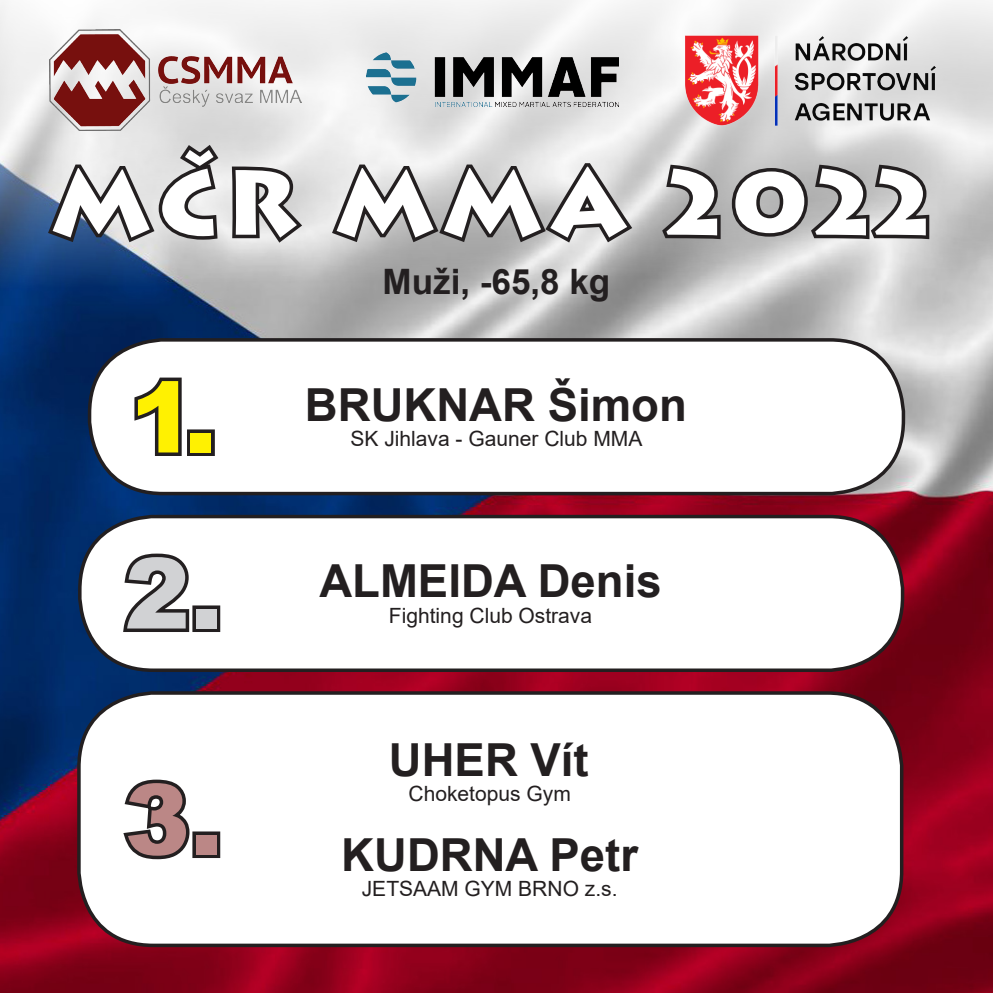
<style>
.page{position:relative;width:993px;height:993px;background:#fff}
.page>*{position:absolute;margin:0;border:0;box-sizing:border-box;transform-origin:0 0}
.t1{font:900 98px "Arial";color:#fff101}
.t2{font:900 98px "Arial";color:#d1d2d4}
.t3{font:900 98px "Arial";color:#bb8786}
.t4{font:900 91px "Lithos Pro";letter-spacing:.09em;color:#fff}
.t5{font:700 45.5px "Arial";color:#231f20}
.t6{font:700 35px "Arial";color:#231f20}
.t7{font:21px "Arial";color:#231f20}
</style>
<div class="page">
<img style="left:0;top:0;width:992px;height:992px">
<svg style="left:43px;top:140px;width:264px;height:108px;background:#a8a9ad"></svg>
<svg style="left:327px;top:160px;width:310px;height:87px;background:#a2a1a2"></svg>
<svg style="left:657px;top:161px;width:275px;height:83px;background:#8c8b8b"></svg>
<img style="left:50px;top:29px;width:252px;height:101px">
<img style="left:677px;top:25px;width:266px;height:110px">
<img style="left:366px;top:53px;width:252px;height:54px">
<div style="left:89px;top:340px;width:814px;height:153px;background:#fff;border-radius:74px"></div>
<div style="left:88px;top:338px;width:816px;height:157px;border:4px solid #231f20;border-radius:74px"></div>
<div style="left:80px;top:516px;width:822px;height:154px;background:#fff;border-radius:74px"></div>
<div style="left:78px;top:514px;width:826px;height:157px;border:4px solid #231f20;border-radius:74px"></div>
<div style="left:79px;top:692px;width:822px;height:253px;background:#fff;border-radius:74px"></div>
<div style="left:77px;top:691px;width:826px;height:255px;border:4px solid #231f20;border-radius:74px"></div>
<svg style="left:134px;top:377px;width:48px;height:79px"></svg>
<div style="left:187px;top:429px;width:28px;height:27px;border:7px solid #231f20"></div>
<svg style="left:123px;top:553px;width:70px;height:79px"></svg>
<div style="left:192px;top:605px;width:28px;height:26px;border:7px solid #231f20"></div>
<svg style="left:123px;top:779px;width:71px;height:81px"></svg>
<div style="left:192px;top:831px;width:28px;height:26px;border:7px solid #231f20"></div>
<p class="t4" style="left:52px;top:146px;width:890px">MČR MMA 2022</p>
<p class="t1" style="left:130px;top:346px;width:89px">1.</p>
<p class="t2" style="left:124px;top:522px;width:99px">2.</p>
<p class="t3" style="left:124px;top:748px;width:99px">3.</p>
<p class="t6" style="left:382px;top:257px;width:229px">Muži, -65,8 kg</p>
<p class="t5" style="left:305px;top:372px;width:383px">BRUKNAR Šimon</p>
<p class="t7" style="left:350px;top:424px;width:293px">SK Jihlava - Gauner Club MMA</p>
<p class="t5" style="left:319px;top:549px;width:344px">ALMEIDA Denis</p>
<p class="t7" style="left:389px;top:600px;width:205px">Fighting Club Ostrava</p>
<p class="t5" style="left:389px;top:727px;width:201px">UHER Vít</p>
<p class="t7" style="left:408px;top:778px;width:164px">Choketopus Gym</p>
<p class="t5" style="left:341px;top:822px;width:298px">KUDRNA Petr</p>
<p class="t7" style="left:361px;top:873px;width:257px">JETSAAM GYM BRNO z.s.</p>
</div>
